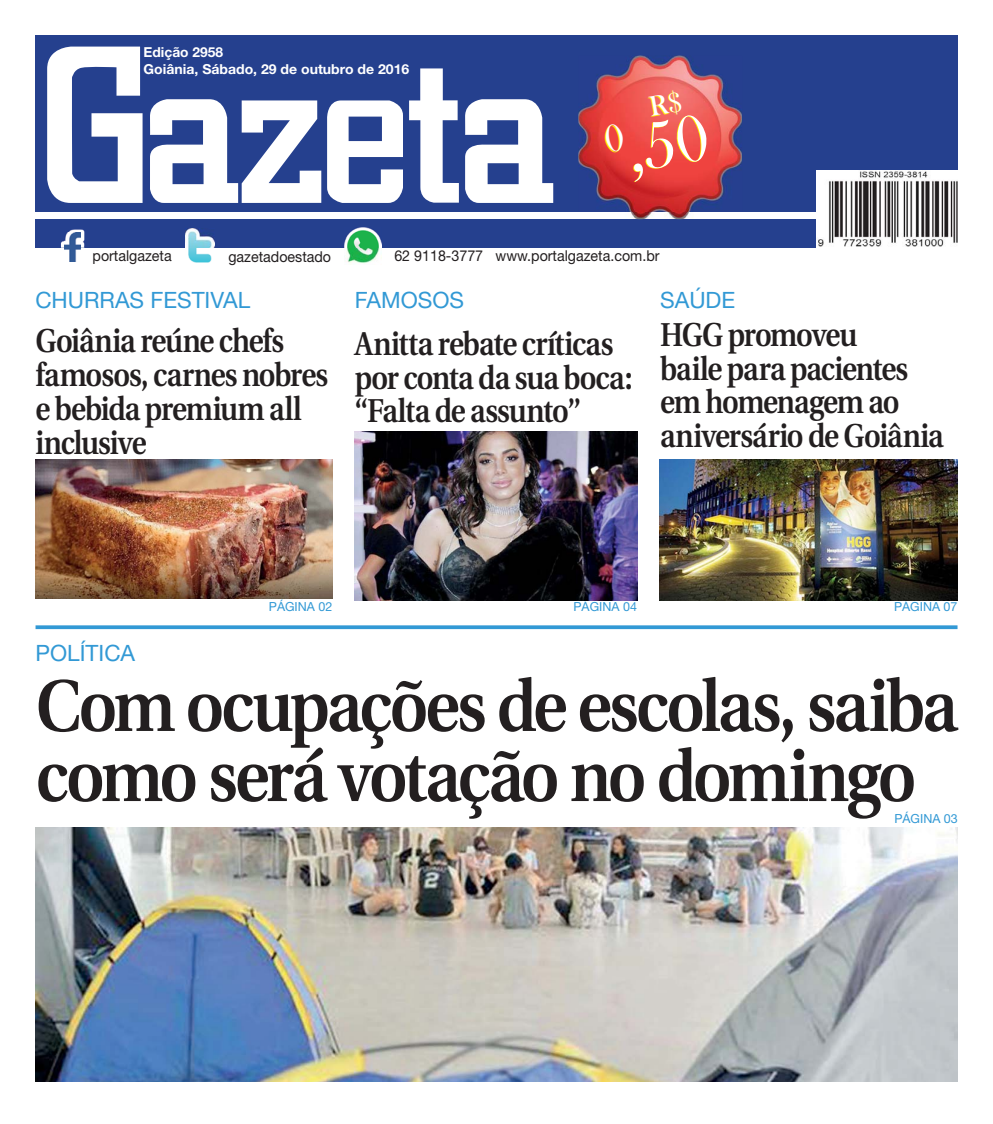
<style>
.page{position:relative;width:993px;height:1124px;background:#fff}
.page>*{position:absolute;margin:0;border:0;box-sizing:border-box;transform-origin:0 0}
.t1{font:600 72.88px/70px "Utopia";letter-spacing:-.045em;color:#231f20;scale:.91 1}
.t2{font:68.25px "Bask Old Face";color:#fff}
.t3{font:600 33px/33.8px "Utopia";letter-spacing:-.035em;color:#231f20;scale:.87 1}
.t4{font:22.5px "Helvetica Neue";color:#3299d5}
.t5{font:15px "Helvetica Neue";color:#231f20;scale:.95 1}
.t6{font:700 13.75px/16.5px "Helvetica Neue";color:#fff}
.t7{font:12.5px "Helvetica Neue";color:#3299d5}
</style>
<div class="page">
<div style="left:35px;top:35px;width:922px;height:212px;background:#25408e"></div>
<svg style="left:47px;top:47px;width:95px;height:156px"></svg>
<svg style="left:465px;top:99px;width:88px;height:104px"></svg>
<svg style="left:150px;top:99px;width:171px;height:104px"></svg>
<svg style="left:327px;top:100px;width:76px;height:103px"></svg>
<svg style="left:409px;top:68px;width:50px;height:135px"></svg>
<div style="left:35px;top:212px;width:922px;height:6px;background:#fff"></div>
<img style="left:61px;top:229px;width:23px;height:21px">
<img style="left:65px;top:233px;width:16px;height:29px">
<img style="left:185px;top:229px;width:29px;height:34px">
<img style="left:344px;top:228px;width:37px;height:35px">
<img style="left:578px;top:56px;width:163px;height:163px">
<img style="left:578px;top:212px;width:163px;height:6px">
<img style="left:816px;top:170px;width:141px;height:77px">
<svg style="left:36px;top:625px;width:921px;height:4px;background:#44a2d8"></svg>
<img style="left:355px;top:431px;width:282px;height:169px">
<img style="left:659px;top:459px;width:298px;height:141px">
<img style="left:35px;top:459px;width:297px;height:139px">
<img style="left:36px;top:827px;width:921px;height:254px">
<svg style="left:648px;top:89px;width:34px;height:27px"></svg>
<p class="t6" style="left:144px;top:46px;width:267px">Edição 2958<br>Goiânia, Sábado, 29 de outubro de 2016</p>
<h2 class="t2" style="left:602px;top:125px;width:104px;rotate:-10deg"><sup>0</sup>,50</h2>
<p class="t5" style="left:92px;top:250px;width:85px">portalgazeta</p>
<p class="t5" style="left:228px;top:251px;width:110px">gazetadoestado</p>
<p class="t5" style="left:394px;top:250px;width:280px">62 9118-3777 www.portalgazeta.com.br</p>
<p class="t4" style="left:35px;top:291px;width:216px">CHURRAS FESTIVAL</p>
<p class="t4" style="left:355px;top:291px;width:111px">FAMOSOS</p>
<p class="t3" style="left:355px;top:329px;width:321px">Anitta rebate críticas por conta da sua boca: “Falta de assunto”</p>
<p class="t3" style="left:36px;top:327px;width:338px">Goiânia reúne chefs famosos, carnes nobres e bebida premium all inclusive</p>
<p class="t4" style="left:660px;top:291px;width:76px">SAÚDE</p>
<p class="t3" style="left:660px;top:321px;width:327px">HGG promoveu<br>baile para pacientes em homenagem ao aniversário de Goiânia</p>
<p class="t4" style="left:36px;top:644px;width:101px">POLÍTICA</p>
<p class="t7" style="left:269px;top:601px;width:65px">PÁGINA 02</p>
<p class="t7" style="left:573px;top:601px;width:65px">PÁGINA 04</p>
<p class="t7" style="left:893px;top:601px;width:65px">PÁGINA 07</p>
<h1 class="t1" style="left:36px;top:677px;width:1014px">Com ocupações de escolas, saiba como será votação no domingo</h1>
<p class="t7" style="left:894px;top:813px;width:65px">PÁGINA 03</p>
</div>
